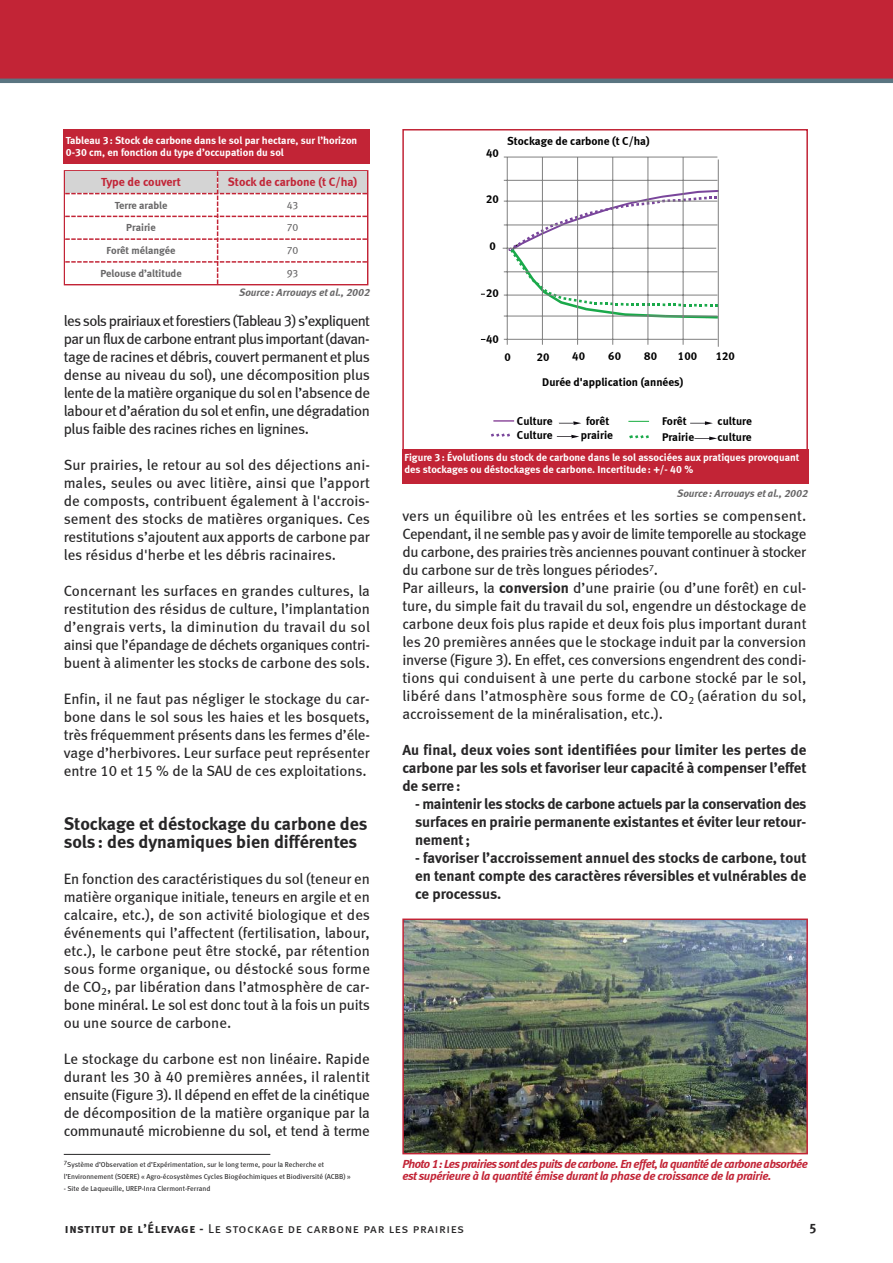
<style>
.page{position:relative;width:893px;height:1263px;background:#fff}
.page>*{position:absolute;margin:0;border:0;box-sizing:border-box;transform-origin:0 0}
.t1{font:18px/18px "Meta Bold LF";color:#272627}
.t2{font:15px/18px "Meta Book LF";letter-spacing:-.005em;color:#272627;text-align:justify}
.t3{font:15px/18px "Meta Bold LF";letter-spacing:-.005em;color:#272627;text-align:justify}
.t4{font:13.5px "Meta Bold LF";color:#272627}
.t5{font:12.75px "Meta Book LF Caps";letter-spacing:.05em;color:#272627}
.t6{font:italic 12px/12px "Meta Bold LF";letter-spacing:-.04em;color:#c22436}
.t7{font:12px "Meta Bold LF";letter-spacing:-.005em;color:#c22436}
.t8{font:11.4px "Meta Bold LF";color:#000}
.t9{font:10.5px/12px "Meta Bold LF";color:#fff}
.t10{font:italic 10.5px "Meta Bold LF";color:#686768}
.t11{font:10.5px "Meta Bold LF";color:#686768}
.t12{font:10.5px "Meta Book LF";color:#686768}
.t13{font:7.2px/12px "Meta Book LF";color:#272627}
.s1{font-family:"Meta Bold LF"}
.s2{font-family:"Meta Bold LF Caps"}
</style>
<div class="page">
<div style="left:0;top:0;width:893px;height:81px;background:#c22436"></div>
<hr style="left:0;top:79px;width:893px;height:4px;background:#5a7581">
<div style="left:64px;top:129px;width:306px;height:34px;background:#c22436"></div>
<div style="left:402px;top:449px;width:406px;height:34px;background:#c22436"></div>
<div style="left:64px;top:170px;width:304px;height:115px;border:2px solid #c22436"></div>
<svg style="left:65px;top:172px;width:302px;height:112px"></svg>
<svg style="left:508px;top:190px;width:210px;height:129px"></svg>
<hr style="left:507px;top:157px;width:1px;height:188px;background:#808080">
<hr style="left:542px;top:157px;width:1px;height:188px;background:#808080">
<hr style="left:577px;top:157px;width:1px;height:188px;background:#808080">
<hr style="left:612px;top:157px;width:1px;height:188px;background:#808080">
<hr style="left:648px;top:157px;width:1px;height:188px;background:#808080">
<hr style="left:683px;top:157px;width:1px;height:188px;background:#808080">
<hr style="left:718px;top:159px;width:1px;height:188px;background:#808080">
<hr style="left:504px;top:157px;width:213px;height:1px;background:#808080">
<hr style="left:504px;top:180px;width:213px;height:1px;background:#808080">
<hr style="left:504px;top:201px;width:213px;height:1px;background:#808080">
<hr style="left:504px;top:225px;width:213px;height:1px;background:#808080">
<hr style="left:503px;top:248px;width:213px;height:1px;background:#808080">
<hr style="left:504px;top:272px;width:213px;height:1px;background:#808080">
<hr style="left:504px;top:295px;width:213px;height:1px;background:#808080">
<hr style="left:504px;top:316px;width:213px;height:1px;background:#808080">
<hr style="left:504px;top:339px;width:213px;height:1px;background:#808080">
<svg style="left:493px;top:420px;width:21px;height:1px"></svg>
<svg style="left:628px;top:421px;width:21px;height:1px"></svg>
<svg style="left:491px;top:433px;width:19px;height:4px"></svg>
<svg style="left:629px;top:435px;width:20px;height:3px"></svg>
<svg style="left:690px;top:421px;width:23px;height:4px"></svg>
<svg style="left:559px;top:421px;width:22px;height:4px"></svg>
<svg style="left:557px;top:435px;width:22px;height:3px"></svg>
<svg style="left:694px;top:437px;width:23px;height:3px"></svg>
<div style="left:402px;top:129px;width:406px;height:322px;border:2px solid #c22436"></div>
<hr style="left:64px;top:1154px;width:206px;height:1px;background:#272627">
<img style="left:405px;top:921px;width:400px;height:230px">
<div style="left:402px;top:918px;width:406px;height:236px;border:2px solid #c22436"></div>
<p class="t9" style="left:66px;top:134px;width:293px">tableau 3: stock de carbone dans le sol par hectare, sur l’horizon<br>0-30 cm, en fonction du type d’occupation du sol</p>
<p class="t7" style="left:101px;top:175px;width:82px">type de couvert</p>
<p class="t7" style="left:228px;top:175px;width:131px">stock de carbone (t c/ha)</p>
<p class="t11" style="left:115px;top:199px;width:54px">terre arable</p>
<p class="t12" style="left:287px;top:199px;width:13px">43</p>
<p class="t11" style="left:126px;top:222px;width:31px">prairie</p>
<p class="t12" style="left:287px;top:222px;width:13px">70</p>
<p class="t11" style="left:107px;top:244px;width:70px">forêt mélangée</p>
<p class="t12" style="left:287px;top:244px;width:13px">70</p>
<p class="t11" style="left:100px;top:267px;width:83px">pelouse d’altitude</p>
<p class="t12" style="left:287px;top:267px;width:13px">93</p>
<p class="t10" style="left:239px;top:286px;width:132px">Source: Arrouays et al., 2002</p>
<p class="t2" style="left:64px;top:312px;width:308px">les sols prairiauxet forestiers (Tableau 3) s’expliquent par un fluxde carbone entrant plus important (davan&shy;tage de racines et débris, couvert permanent et plus dense au niveau du sol), une décomposition plus lente de la matière organique du sol en l’absence de labour et d’aération du sol et enfin, une dégradation plus faible des racines riches en lignines.</p>
<p class="t2" style="left:64px;top:456px;width:308px">Sur prairies, le retour au sol des déjections ani&shy;males, seules ou avec litière, ainsi que l’apport de composts, contribuent également à l'accrois&shy;sement des stocks de matières organiques. Ces restitutions s’ajoutent aux apports de carbone par les résidus d'herbe et les débris racinaires.</p>
<p class="t2" style="left:64px;top:582px;width:308px">Concernant les surfaces en grandes cultures, la restitution des résidus de culture, l’implantation d’engrais verts, la diminution du travail du sol ainsi que l’épandage de déchets organiques contri&shy;buent à alimenter les stocks de carbone des sols.</p>
<p class="t2" style="left:64px;top:690px;width:308px">Enfin, il ne faut pas négliger le stockage du car&shy;bone dans le sol sous les haies et les bosquets, très fréquemment présents dans les fermes d’éle&shy;vage d’herbivores. Leur surface peut représenter entre 10 et 15 % de la SAU de ces exploitations.</p>
<p class="t1" style="left:64px;top:815px;width:305px">stockage et déstockage du carbone des sols : des dynamiques bien différentes</p>
<p class="t2" style="left:64px;top:870px;width:308px">En fonction des caractéristiques du sol (teneur en matière organique initiale, teneurs en argile et en calcaire, etc.), de son activité biologique et des événements qui l’affectent (fertilisation, labour, etc.), le carbone peut être stocké, par rétention sous forme organique, ou déstocké sous forme de CO<sub>2</sub>, par libération dans l’atmosphère de car&shy;bone minéral. Le sol est donc tout à la fois un puits ou une source de carbone.</p>
<p class="t2" style="left:64px;top:1050px;width:308px">Le stockage du carbone est non linéaire. Rapide durant les 30 à 40 premières années, il ralentit ensuite (Figure 3). Il dépend en effet de la cinétique de décomposition de la matière organique par la communauté microbienne du sol, et tend à terme</p>
<p class="t13" style="left:64px;top:1159px;width:289px"><sup>7</sup>Système d’Observation et d’Expérimentation, sur le long terme, pour la Recherche et l’Environnement (SOERE) « Agro-écosystèmes Cycles Biogéochimiques et Biodiversité (ACBB) »</p>
<p class="t13" style="left:64px;top:1183px;width:148px">- Site de Laqueuille, UREP-Inra Clermont-Ferrand</p>
<p class="t8" style="left:486px;top:146px;width:14px">40</p>
<p class="t8" style="left:486px;top:193px;width:14px">20</p>
<p class="t8" style="left:489px;top:240px;width:8px">0</p>
<p class="t8" style="left:507px;top:135px;width:144px">Stockage de carbone (t C/ha)</p>
<p class="t8" style="left:486px;top:286px;width:14px">20</p>
<p class="t8" style="left:486px;top:332px;width:14px">40</p>
<p class="t8" style="left:504px;top:350px;width:8px">0</p>
<p class="t8" style="left:537px;top:350px;width:14px">20</p>
<p class="t8" style="left:572px;top:350px;width:14px">40</p>
<p class="t8" style="left:608px;top:350px;width:14px">60</p>
<p class="t8" style="left:644px;top:350px;width:14px">80</p>
<p class="t8" style="left:678px;top:350px;width:21px">100</p>
<p class="t8" style="left:716px;top:350px;width:21px">120</p>
<p class="t8" style="left:542px;top:375px;width:143px">Durée d'application (années)</p>
<p class="t8" style="left:517px;top:414px;width:37px">Culture</p>
<p class="t8" style="left:586px;top:414px;width:25px">forêt</p>
<p class="t8" style="left:517px;top:428px;width:37px">Culture</p>
<p class="t8" style="left:581px;top:428px;width:34px">prairie</p>
<p class="t8" style="left:662px;top:414px;width:26px">Forêt</p>
<p class="t8" style="left:718px;top:414px;width:36px">culture</p>
<p class="t8" style="left:662px;top:431px;width:34px">Prairie</p>
<p class="t8" style="left:717px;top:431px;width:36px">culture</p>
<p class="t9" style="left:404px;top:451px;width:396px">figure 3: Évolutions du stock de carbone dans le sol associées aux pratiques provoquant des stockages ou déstockages de carbone. incertitude: +/- 40 %</p>
<p class="t10" style="left:677px;top:487px;width:132px">Source: Arrouays et al., 2002</p>
<p class="t2" style="left:402px;top:507px;width:406px;text-align:left">vers un équilibre où les entrées et les sorties se compensent.<br>Cependant, il ne semble pas y avoir de limite temporelle au stockage du carbone, des prairies très anciennes pouvant continuer à stocker du carbone sur de très longues périodes<sup>7</sup>.<br>Par ailleurs, la <span class="s1">conversion</span> d’une prairie (ou d’une forêt) en cul&shy;ture, du simple fait du travail du sol, engendre un déstockage de carbone deux fois plus rapide et deux fois plus important durant les 20 premières années que le stockage induit par la conversion inverse (Figure 3). En effet, ces conversions engendrent des condi&shy;tions qui conduisent à une perte du carbone stocké par le sol, libéré dans l’atmosphère sous forme de CO<sub>2</sub> (aération du sol, accroissement de la minéralisation, etc.).</p>
<p class="t3" style="left:402px;top:741px;width:406px">Au final, deux voies sont identifiées pour limiter les pertes de carbone par les sols et favoriser leur capacité à compenser l’effet de serre:</p>
<p class="t3" style="left:415px;top:795px;width:393px">- maintenir les stocks de carbone actuels par la conservation des surfaces en prairie permanente existantes et éviter leur retour&shy;nement;</p>
<p class="t3" style="left:415px;top:849px;width:393px">- favoriser l’accroissement annuel des stocks de carbone, tout en tenant compte des caractères réversibles et vulnérables de ce processus.</p>
<p class="t6" style="left:402px;top:1158px;width:407px">Photo 1: Les prairiessont des puits de carbone. En effet, la quantité de carbone absorbée est supérieure à la quantité émise durant la phase de croissance de la prairie.</p>
<p class="t5" style="left:65px;top:1221px;width:401px"><span class="s2">institut de l’Élevage -</span> Le stockage de carbone par les prairies</p>
<p class="t4" style="left:809px;top:1220px;width:9px">5</p>
</div>
